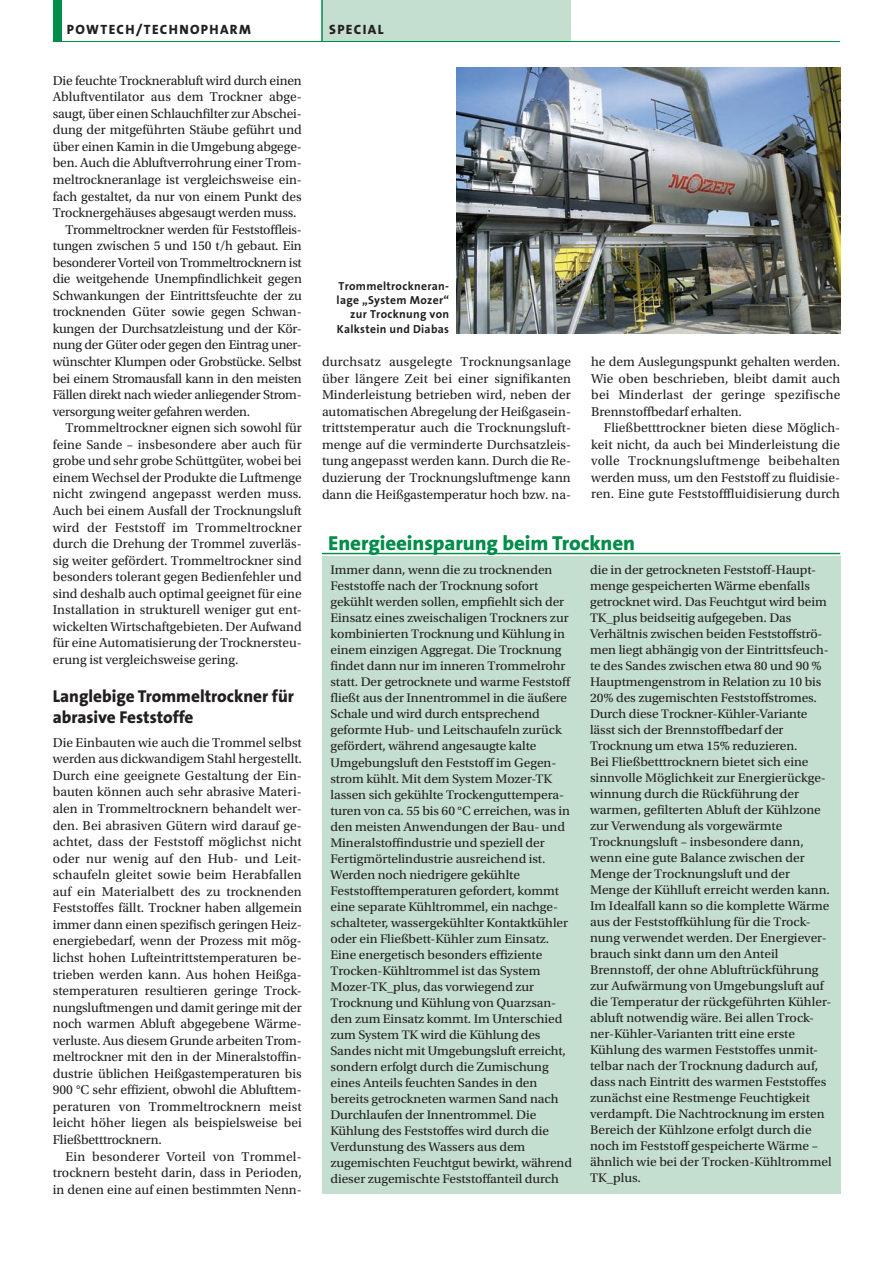
<style>
.page{position:relative;width:893px;height:1263px;background:#fff}
.page>*{position:absolute;margin:0;border:0;box-sizing:border-box;transform-origin:0 0}
.t1{font:800 20.4px "The Sans B8";letter-spacing:-.005em;color:#008c49}
.t2{font:800 17.25px/21px "The Sans B8";color:#231f20}
.t3{font:13.5px/16.5px "Utopia Std";letter-spacing:-.005em;color:#231f20;text-align:justify}
.t4{font:13.5px "Utopia Std";letter-spacing:.015em;color:#231f20}
.t5{font:800 13.5px "The Sans B8";letter-spacing:.1em;color:#231f20}
.t6{font:13.05px/16px "Utopia Std";letter-spacing:-.005em;color:#231f20}
.t7{font:700 11.7px/14.2px "The Sans B7";letter-spacing:.025em;color:#231f20;text-align:right}
</style>
<div class="page">
<img style="left:456px;top:68px;width:383px;height:265px">
<div style="left:322px;top:556px;width:517px;height:637px;background:#c4dfcf"></div>
<hr style="left:322px;top:552px;width:517px;height:2px;background:#008c49">
<div style="left:322px;top:0;width:248px;height:41px;background:#c4dfcf"></div>
<hr style="left:53px;top:41px;width:786px;height:1px;background:#008c49">
<div style="left:53px;top:0;width:8px;height:41px;background:#008c49"></div>
<hr style="left:321px;top:0;width:1px;height:41px;background:#008c49">
<p class="t5" style="left:67px;top:23px;width:185px">powtech/technopharm</p>
<p class="t5" style="left:329px;top:23px;width:17px">SPEC</p>
<p class="t5" style="left:362px;top:23px;width:22px">IAL</p>
<p class="t3" style="left:53px;top:72px;width:250px">Die feuchte Trocknerabluft wird durch einen</p>
<p class="t3" style="left:53px;top:89px;width:250px">Abluftventilator aus dem Trockner abge-</p>
<p class="t3" style="left:53px;top:105px;width:250px">saugt, über einen Schlauchfilter zur Abschei-</p>
<p class="t3" style="left:53px;top:122px;width:250px">dung der mitgeführten Stäube geführt und</p>
<p class="t3" style="left:53px;top:138px;width:250px">über einen Kamin in die Umgebung abgege-</p>
<p class="t3" style="left:53px;top:155px;width:250px">ben. Auch die Abluftverrohrung einer Trom-</p>
<p class="t3" style="left:53px;top:171px;width:250px">meltrockneranlage ist vergleichsweise ein-</p>
<p class="t3" style="left:53px;top:188px;width:250px">fach gestaltet, da nur von einem Punkt des</p>
<p class="t3" style="left:53px;top:205px;width:245px">Trocknergehäuses abgesaugt werden muss.</p>
<p class="t3" style="left:66px;top:221px;width:237px">Trommeltrockner werden für Feststoffleis-</p>
<p class="t3" style="left:53px;top:238px;width:250px">tungen zwischen 5 und 150 t/h gebaut. Ein</p>
<p class="t3" style="left:53px;top:254px;width:250px">besonderer Vorteil von Trommeltrocknern ist</p>
<p class="t3" style="left:53px;top:271px;width:250px">die weitgehende Unempfindlichkeit gegen</p>
<p class="t3" style="left:53px;top:287px;width:250px">Schwankungen der Eintrittsfeuchte der zu</p>
<p class="t3" style="left:53px;top:304px;width:250px">trocknenden Güter sowie gegen Schwan-</p>
<p class="t3" style="left:53px;top:320px;width:250px">kungen der Durchsatzleistung und der Kör-</p>
<p class="t3" style="left:53px;top:337px;width:250px">nung der Güter oder gegen den Eintrag uner-</p>
<p class="t3" style="left:53px;top:353px;width:250px">wünschter Klumpen oder Grobstücke. Selbst</p>
<p class="t3" style="left:53px;top:370px;width:250px">bei einem Stromausfall kann in den meisten</p>
<p class="t3" style="left:53px;top:386px;width:250px">Fällen direkt nach wieder anliegender Strom-</p>
<p class="t3" style="left:53px;top:403px;width:199px">versorgung weiter gefahren werden.</p>
<p class="t3" style="left:66px;top:420px;width:237px">Trommeltrockner eignen sich sowohl für</p>
<p class="t3" style="left:53px;top:436px;width:250px">feine Sande – insbesondere aber auch für</p>
<p class="t3" style="left:53px;top:453px;width:250px">grobe und sehr grobe Schüttgüter, wobei bei</p>
<p class="t3" style="left:53px;top:469px;width:250px">einem Wechsel der Produkte die Luftmenge</p>
<p class="t3" style="left:53px;top:486px;width:250px">nicht zwingend angepasst werden muss.</p>
<p class="t3" style="left:53px;top:502px;width:250px">Auch bei einem Ausfall der Trocknungsluft</p>
<p class="t4" style="left:53px;top:519px;width:250px">wird der Feststoff im Trommeltrockner</p>
<p class="t3" style="left:53px;top:535px;width:250px">durch die Drehung der Trommel zuverläs-</p>
<p class="t3" style="left:53px;top:552px;width:250px">sig weiter gefördert. Trommeltrockner sind</p>
<p class="t3" style="left:53px;top:568px;width:250px">besonders tolerant gegen Bedienfehler und</p>
<p class="t3" style="left:53px;top:585px;width:250px">sind deshalb auch optimal geeignet für eine</p>
<p class="t3" style="left:53px;top:601px;width:250px">Installation in strukturell weniger gut ent-</p>
<p class="t3" style="left:53px;top:618px;width:250px">wickelten Wirtschaftgebieten. Der Aufwand</p>
<p class="t3" style="left:53px;top:634px;width:250px">für eine Automatisierung der Trocknersteu-</p>
<p class="t3" style="left:53px;top:651px;width:187px">erung ist vergleichsweise gering.</p>
<p class="t2" style="left:53px;top:686px;width:242px">Langlebige Trommeltrockner für abrasive Feststoffe</p>
<p class="t3" style="left:53px;top:734px;width:250px">Die Einbauten wie auch die Trommel selbst werden aus dickwandigem Stahl hergestellt.<br>Durch eine geeignete Gestaltung der Ein&shy;bauten können auch sehr abrasive Materi&shy;alen in Trommeltrocknern behandelt wer&shy;den. Bei abrasiven Gütern wird darauf ge&shy;achtet, dass der Feststoff möglichst nicht oder nur wenig auf den Hub- und Leit&shy;schaufeln gleitet sowie beim Herabfallen auf ein Materialbett des zu trocknenden Feststoffes fällt. Trockner haben allgemein immer dann einen spezifisch geringen Heiz&shy;energiebedarf, wenn der Prozess mit mög&shy;lichst hohen Lufteintrittstemperaturen be&shy;trieben werden kann. Aus hohen Heißga&shy;stemperaturen resultieren geringe Trock&shy;nungsluftmengen und damit geringe mit der noch warmen Abluft abgegebene Wärme&shy;verluste. Aus diesem Grunde arbeiten Trom&shy;meltrockner mit den in der Mineralstoffin&shy;dustrie üblichen Heißgastemperaturen bis 900 °C sehr effizient, obwohl die Ablufttem&shy;peraturen von Trommeltrocknern meist leicht höher liegen als beispielsweise bei Fließbetttrocknern.</p>
<p class="t3" style="left:53px;top:1147px;width:250px;text-indent:13px">Ein besonderer Vorteil von Trommel&shy;trocknern besteht darin, dass in Perioden, in denen eine auf einen bestimmten Nenn-</p>
<p class="t7" style="left:336px;top:279px;width:114px">Trommeltrockneran&shy;lage „System Mozer“ zur Trocknung von<br>Kalkstein und Diabas</p>
<p class="t3" style="left:322px;top:353px;width:250px">durchsatz ausgelegte Trocknungsanlage über längere Zeit bei einer signifikanten Minderleistung betrieben wird, neben der automatischen Abregelung der Heißgasein&shy;trittstemperatur auch die Trocknungsluft&shy;menge auf die verminderte Durchsatzleis&shy;tung angepasst werden kann. Durch die Re&shy;duzierung der Trocknungsluftmenge kann dann die Heißgastemperatur hoch bzw. na-</p>
<p class="t3" style="left:591px;top:353px;width:250px">he dem Auslegungspunkt gehalten werden.<br>Wie oben beschrieben, bleibt damit auch bei Minderlast der geringe spezifische Brennstoffbedarf erhalten.</p>
<p class="t3" style="left:591px;top:420px;width:250px;text-indent:13px">Fließbetttrockner bieten diese Möglich&shy;keit nicht, da auch bei Minderleistung die volle Trocknungsluftmenge beibehalten werden muss, um den Feststoff zu fluidisie&shy;ren. Eine gute Feststofffluidisierung durch</p>
<h1 class="t1" style="left:328px;top:531px;width:308px">Energieeinsparung beim Trocknen</h1>
<p class="t6" style="left:330px;top:562px;width:243px">Immer dann, wenn die zu trocknenden Feststoffe nach der Trocknung sofort gekühlt werden sollen, empfiehlt sich der Einsatz eines zweischaligen Trockners zur kombinierten Trocknung und Kühlung in einem einzigen Aggregat. Die Trocknung findet dann nur im inneren Trommelrohr statt. Der getrocknete und warme Feststoff fließt aus der Innentrommel in die äußere Schale und wird durch entsprechend geformte Hub- und Leitschaufeln zurück gefördert, während angesaugte kalte Umgebungsluft den Feststoff im Gegen&shy;strom kühlt. Mit dem System Mozer-TK lassen sich gekühlte Trockenguttempera&shy;turen von ca. 55 bis 60 °C erreichen, was in den meisten Anwendungen der Bau- und Mineralstoffindustrie und speziell der Fertigmörtelindustrie ausreichend ist.<br>Werden noch niedrigere gekühlte Feststofftemperaturen gefordert, kommt eine separate Kühltrommel, ein nachge&shy;schalteter, wassergekühlter Kontaktkühler oder ein Fließbett-Kühler zum Einsatz.<br>Eine energetisch besonders effiziente Trocken-Kühltrommel ist das System Mozer-TK_plus, das vorwiegend zur Trocknung und Kühlung von Quarzsan&shy;den zum Einsatz kommt. Im Unterschied zum System TK wird die Kühlung des Sandes nicht mit Umgebungsluft erreicht, sondern erfolgt durch die Zumischung eines Anteils feuchten Sandes in den bereits getrockneten warmen Sand nach Durchlaufen der Innentrommel. Die Kühlung des Feststoffes wird durch die Verdunstung des Wassers aus dem zugemischten Feuchtgut bewirkt, während dieser zugemischte Feststoffanteil durch</p>
<p class="t6" style="left:590px;top:562px;width:243px">die in der getrockneten Feststoff-Haupt&shy;menge gespeicherten Wärme ebenfalls getrocknet wird. Das Feuchtgut wird beim TK_plus beidseitig aufgegeben. Das Verhältnis zwischen beiden Feststoffströ&shy;men liegt abhängig von der Eintrittsfeuch&shy;te des Sandes zwischen etwa 80 und 90 % Hauptmengenstrom in Relation zu 10 bis 20% des zugemischten Feststoffstromes.<br>Durch diese Trockner-Kühler-Variante lässt sich der Brennstoffbedarf der Trocknung um etwa 15% reduzieren.<br>Bei Fließbetttrocknern bietet sich eine sinnvolle Möglichkeit zur Energierückge&shy;winnung durch die Rückführung der warmen, gefilterten Abluft der Kühlzone zur Verwendung als vorgewärmte Trocknungsluft – insbesondere dann, wenn eine gute Balance zwischen der Menge der Trocknungsluft und der Menge der Kühlluft erreicht werden kann.<br>Im Idealfall kann so die komplette Wärme aus der Feststoffkühlung für die Trock&shy;nung verwendet werden. Der Energiever&shy;brauch sinkt dann um den Anteil Brennstoff, der ohne Abluftrückführung zur Aufwärmung von Umgebungsluft auf die Temperatur der rückgeführten Kühler&shy;abluft notwendig wäre. Bei allen Trock&shy;ner-Kühler-Varianten tritt eine erste Kühlung des warmen Feststoffes unmit&shy;telbar nach der Trocknung dadurch auf, dass nach Eintritt des warmen Feststoffes zunächst eine Restmenge Feuchtigkeit verdampft. Die Nachtrocknung im ersten Bereich der Kühlzone erfolgt durch die noch im Feststoff gespeicherte Wärme – ähnlich wie bei der Trocken-Kühltrommel TK_plus.</p>
</div>
